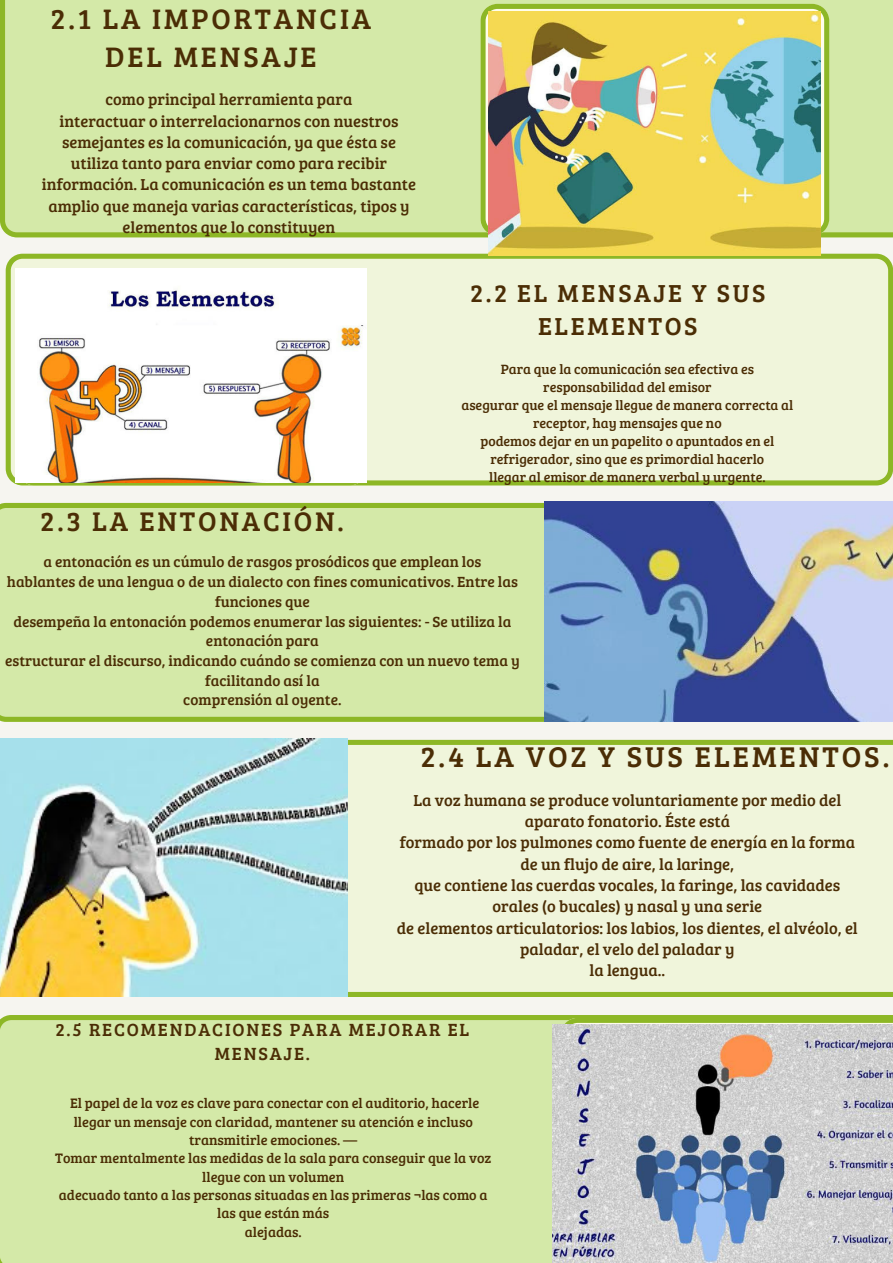
<style>
.page{position:relative;width:893px;height:1263px;background:#f6f5f0}
.page>*{position:absolute;margin:0;border:0;box-sizing:border-box;transform-origin:0 0}
.t1{font:29.47px "Bree Serif";letter-spacing:.1em;color:#4b2d05}
.t2{font:29.1px/37.9px "Bree Serif";letter-spacing:.1em;color:#4b2d05;text-align:center}
.t3{font:27.83px "Bree Serif";letter-spacing:.1em;color:#4b2d05}
.t4{font:25.42px/33.1px "Bree Serif";letter-spacing:.1em;color:#4b2d05;text-align:center}
.t5{font:18.23px/23.7px "Bree Serif";letter-spacing:.1em;color:#4b2d05;text-align:center}
.t6{font:16.5px/21.4px "Bree Serif";color:#4b2d05;text-align:center}
.t7{font:16.42px/21.2px "Bree Serif";color:#4b2d05;text-align:center}
.t8{font:15.23px/19.7px "Bree Serif";color:#4b2d05;text-align:center}
.t9{font:14.17px/18.4px "Bree Serif";color:#4b2d05;text-align:center}
.t10{font:13.88px/18px "Bree Serif";color:#4b2d05;text-align:center}
</style>
<div class="page">
<div style="left:0;top:0;width:893px;height:237px;background:#d4e9a8"></div>
<svg style="left:480px;top:4px;width:349px;height:232px"></svg>
<svg style="left:6px;top:254px;width:887px;height:231px;background:#e9f0ce"></svg>
<div style="left:0;top:503px;width:544px;height:219px;background:#d4e9a8"></div>
<div style="left:347px;top:740px;width:546px;height:257px;background:#f0f5db"></div>
<div style="left:0;top:1015px;width:893px;height:248px;background:#d4e9a8"></div>
<svg style="left:561px;top:1018px;width:332px;height:245px;background:#a8c55d"></svg>
<img style="left:489px;top:11px;width:332px;height:244px">
<img style="left:15px;top:268px;width:351px;height:214px">
<img style="left:544px;top:502px;width:349px;height:220px">
<img style="left:0;top:738px;width:347px;height:259px">
<img style="left:552px;top:1024px;width:341px;height:238px">
<p class="t2" style="left:50px;top:-1px;width:322px">2.1 LA IMPORTANCIA<br>DEL MENSAJE</p>
<h2 class="t7" style="left:42px;top:88px;width:375px">como principal herramienta para<br>interactuar o interrelacionarnos con nuestros semejantes es la comunicación, ya que ésta se utiliza tanto para enviar como para recibir información. La comunicación es un tema bastante amplio que maneja varias características, tipos y elementos que lo constituyen</h2>
<p class="t4" style="left:470px;top:275px;width:297px">2.2 EL MENSAJE Y SUS<br>ELEMENTOS</p>
<p class="t10" style="left:501px;top:360px;width:255px">Para que la comunicación sea efectiva es responsabilidad del emisor</p>
<p class="t10" style="left:461px;top:396px;width:333px">asegurar que el mensaje llegue de manera correcta al receptor, hay mensajes que no</p>
<p class="t10" style="left:480px;top:432px;width:295px">podemos dejar en un papelito o apuntados en el refrigerador, sino que es primordial hacerlo</p>
<p class="t10" style="left:489px;top:468px;width:278px">llegar al emisor de manera verbal y urgente.</p>
<h1 class="t3" style="left:40px;top:501px;width:305px">2.3 LA ENTONACIÓN.</h1>
<p class="t8" style="left:43px;top:551px;width:439px">a entonación es un cúmulo de rasgos prosódicos que emplean los</p>
<p class="t8" style="left:7px;top:571px;width:512px">hablantes de una lengua o de un dialecto con fines comunicativos. Entre las funciones que</p>
<p class="t8" style="left:13px;top:611px;width:499px">desempeña la entonación podemos enumerar las siguientes: - Se utiliza la entonación para</p>
<p class="t8" style="left:5px;top:650px;width:516px">estructurar el discurso, indicando cuándo se comienza con un nuevo tema y facilitando así la</p>
<p class="t8" style="left:183px;top:689px;width:160px">comprensión al oyente.</p>
<h1 class="t1" style="left:420px;top:735px;width:470px">2.4 LA VOZ Y SUS ELEMENTOS.</h1>
<p class="t6" style="left:397px;top:788px;width:462px">La voz humana se produce voluntariamente por medio del aparato fonatorio. Éste está<br>formado por los pulmones como fuente de energía en la forma de un flujo de aire, la laringe,<br>que contiene las cuerdas vocales, la faringe, las cavidades orales (o bucales) y nasal y una serie<br>de elementos articulatorios: los labios, los dientes, el alvéolo, el paladar, el velo del paladar y<br>la lengua..</p>
<h4 class="t5" style="left:55px;top:1017px;width:415px">2.5 RECOMENDACIONES PARA MEJORAR EL<br>MENSAJE.</h4>
<h3 class="t9" style="left:70px;top:1093px;width:411px">El papel de la voz es clave para conectar con el auditorio, hacerle</h3>
<p class="t9" style="left:74px;top:1112px;width:401px">llegar un mensaje con claridad, mantener su atención e incluso transmitirle emociones. —</p>
<p class="t9" style="left:55px;top:1148px;width:438px">Tomar mentalmente las medidas de la sala para conseguir que la voz llegue con un volumen</p>
<p class="t9" style="left:59px;top:1185px;width:430px">adecuado tanto a las personas situadas en las primeras ¬las como a las que están más</p>
<p class="t9" style="left:245px;top:1222px;width:58px">alejadas.</p>
</div>
